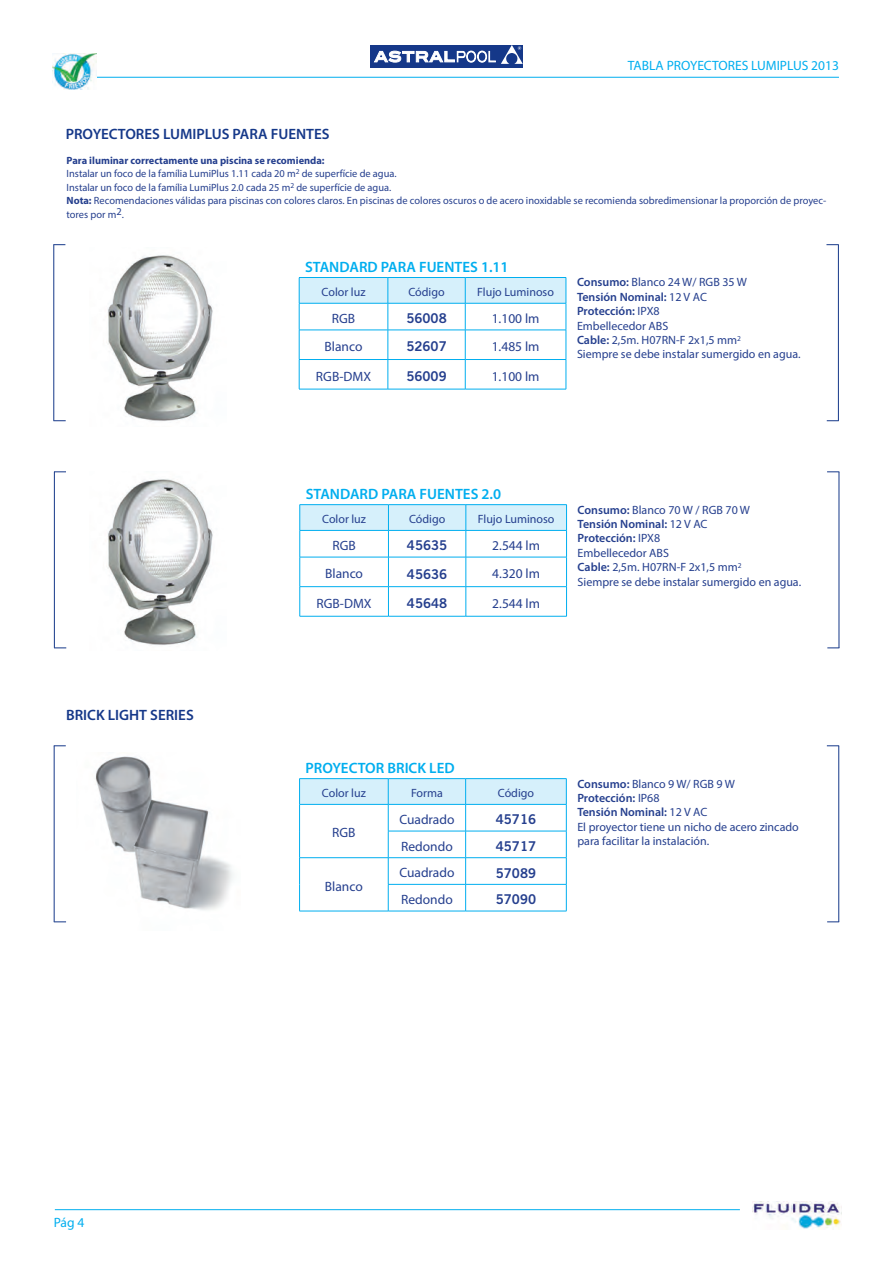
<style>
.page{position:relative;width:893px;height:1263px;background:#fff}
.page>*{position:absolute;margin:0;border:0;box-sizing:border-box;transform-origin:0 0}
.t1{font:600 15px "Myriad Pro";color:#00aeef}
.t2{font:600 15px "Myriad Pro";color:#153889}
.t3{font:13.5px "Myriad Pro";color:#253f8e}
.t4{font:13.5px "Trade Gothic Bold Two";color:#253f8e}
.t5{font:13.5px "Myriad Pro";color:#00aeef}
.t6{font:12px/14.4px "Myriad Pro";color:#253f8e}
.t7{font:10.5px/13.5px "Myriad Pro";color:#253f8e}
.s1{font-weight:700}
.s2{font-weight:600}
</style>
<div class="page">
<div style="left:370px;top:44px;width:153px;height:24px;background:#153889"></div>
<svg style="left:374px;top:45px;width:149px;height:19px"></svg>
<hr style="left:54px;top:77px;width:785px;height:1px;background:#00aeef">
<hr style="left:55px;top:1209px;width:685px;height:1px;background:#00aeef">
<img style="left:753px;top:1201px;width:89px;height:29px">
<img style="left:53px;top:53px;width:43px;height:37px">
<img style="left:108px;top:255px;width:105px;height:166px">
<svg style="left:299px;top:277px;width:268px;height:112px"></svg>
<hr style="left:299px;top:389px;width:89px;height:1px;background:#00aeef">
<hr style="left:388px;top:389px;width:77px;height:1px;background:#00aeef">
<hr style="left:465px;top:389px;width:101px;height:1px;background:#00aeef">
<hr style="left:299px;top:277px;width:89px;height:1px;background:#00aeef">
<hr style="left:388px;top:277px;width:77px;height:1px;background:#00aeef">
<hr style="left:465px;top:277px;width:101px;height:1px;background:#00aeef">
<hr style="left:53px;top:245px;width:1px;height:176px;background:#153889">
<svg style="left:53px;top:244px;width:12px;height:1px"></svg>
<svg style="left:53px;top:420px;width:13px;height:1px"></svg>
<hr style="left:838px;top:245px;width:1px;height:176px;background:#153889">
<svg style="left:827px;top:420px;width:12px;height:1px"></svg>
<svg style="left:826px;top:244px;width:13px;height:1px"></svg>
<img style="left:108px;top:479px;width:105px;height:166px">
<svg style="left:299px;top:505px;width:268px;height:111px"></svg>
<hr style="left:300px;top:616px;width:88px;height:1px;background:#00aeef">
<hr style="left:388px;top:616px;width:78px;height:1px;background:#00aeef">
<hr style="left:466px;top:616px;width:101px;height:1px;background:#00aeef">
<hr style="left:300px;top:504px;width:88px;height:1px;background:#00aeef">
<hr style="left:388px;top:504px;width:78px;height:1px;background:#00aeef">
<hr style="left:466px;top:504px;width:101px;height:1px;background:#00aeef">
<hr style="left:54px;top:472px;width:1px;height:176px;background:#153889">
<svg style="left:54px;top:471px;width:12px;height:1px"></svg>
<svg style="left:54px;top:647px;width:12px;height:1px"></svg>
<hr style="left:839px;top:472px;width:1px;height:176px;background:#153889">
<svg style="left:827px;top:647px;width:12px;height:1px"></svg>
<svg style="left:827px;top:471px;width:12px;height:1px"></svg>
<svg style="left:299px;top:779px;width:268px;height:132px"></svg>
<hr style="left:299px;top:911px;width:89px;height:1px;background:#00aeef">
<hr style="left:388px;top:911px;width:78px;height:1px;background:#00aeef">
<hr style="left:466px;top:911px;width:100px;height:1px;background:#00aeef">
<hr style="left:299px;top:778px;width:89px;height:1px;background:#00aeef">
<hr style="left:388px;top:778px;width:78px;height:1px;background:#00aeef">
<hr style="left:466px;top:778px;width:100px;height:1px;background:#00aeef">
<hr style="left:54px;top:746px;width:1px;height:176px;background:#153889">
<svg style="left:54px;top:745px;width:12px;height:1px"></svg>
<svg style="left:54px;top:921px;width:12px;height:1px"></svg>
<hr style="left:838px;top:746px;width:1px;height:176px;background:#153889">
<svg style="left:827px;top:921px;width:12px;height:1px"></svg>
<svg style="left:827px;top:745px;width:12px;height:1px"></svg>
<img style="left:95px;top:756px;width:139px;height:154px">
<p class="t2" style="left:66px;top:124px;width:265px">PROYECTORES LUMIPLUS PARA FUENTES</p>
<p class="t5" style="left:628px;top:57px;width:213px">TABLA PROYECTORES LUMIPLUS 2013</p>
<p class="t7" style="left:67px;top:153px;width:761px"><span class="s1">Para iluminar correctamente una piscina se recomienda:<br></span>Instalar un foco de la família LumiPlus 1.11 cada 20 m<sup>2</sup> de superfície de agua.<br>Instalar un foco de la família LumiPlus 2.0 cada 25 m<sup>2</sup> de superfície de agua.<br><span class="s1">Nota:</span> Recomendaciones válidas para piscinas con colores claros. En piscinas de colores oscuros o de acero inoxidable se recomienda sobredimensionar la proporción de proyec&shy;tores por m2.</p>
<p class="t2" style="left:66px;top:705px;width:129px">BRICK LIGHT SERIES</p>
<p class="t1" style="left:305px;top:257px;width:205px">STANDARD PARA FUENTES 1.11</p>
<p class="t6" style="left:322px;top:285px;width:45px">Color luz</p>
<p class="t6" style="left:408px;top:285px;width:38px">Código</p>
<p class="t6" style="left:477px;top:285px;width:78px">Flujo Luminoso</p>
<p class="t3" style="left:332px;top:310px;width:25px">RGB</p>
<p class="t4" style="left:406px;top:310px;width:42px">56008</p>
<p class="t3" style="left:492px;top:310px;width:49px">1.100 lm</p>
<p class="t3" style="left:325px;top:338px;width:39px">Blanco</p>
<p class="t4" style="left:406px;top:338px;width:42px">52607</p>
<p class="t3" style="left:492px;top:338px;width:49px">1.485 lm</p>
<p class="t3" style="left:316px;top:368px;width:57px">RGB-DMX</p>
<p class="t4" style="left:406px;top:368px;width:42px">56009</p>
<p class="t3" style="left:492px;top:368px;width:49px">1.100 lm</p>
<p class="t6" style="left:577px;top:275px;width:225px"><span class="s2">Consumo:</span> Blanco 24 W/ RGB 35 W<br><span class="s2">Tensión Nominal:</span> 12 V AC<br><span class="s2">Protección:</span> IPX8<br>Embellecedor ABS<br><span class="s2">Cable:</span> 2,5m. H07RN-F 2x1,5 mm<sup>2<br></sup>Siempre se debe instalar sumergido en agua.</p>
<p class="t1" style="left:306px;top:484px;width:197px">STANDARD PARA FUENTES 2.0</p>
<p class="t6" style="left:322px;top:512px;width:45px">Color luz</p>
<p class="t6" style="left:409px;top:512px;width:38px">Código</p>
<p class="t6" style="left:478px;top:512px;width:78px">Flujo Luminoso</p>
<p class="t3" style="left:332px;top:537px;width:25px">RGB</p>
<p class="t4" style="left:407px;top:537px;width:42px">45635</p>
<p class="t3" style="left:492px;top:537px;width:49px">2.544 lm</p>
<p class="t3" style="left:325px;top:565px;width:39px">Blanco</p>
<p class="t4" style="left:407px;top:565px;width:42px">45636</p>
<p class="t3" style="left:492px;top:565px;width:49px">4.320 lm</p>
<p class="t3" style="left:317px;top:595px;width:57px">RGB-DMX</p>
<p class="t4" style="left:407px;top:595px;width:42px">45648</p>
<p class="t3" style="left:492px;top:595px;width:49px">2.544 lm</p>
<p class="t6" style="left:578px;top:502px;width:225px"><span class="s2">Consumo:</span> Blanco 70 W / RGB 70 W<br><span class="s2">Tensión Nominal:</span> 12 V AC<br><span class="s2">Protección:</span> IPX8<br>Embellecedor ABS<br><span class="s2">Cable:</span> 2,5m. H07RN-F 2x1,5 mm<sup>2<br></sup>Siempre se debe instalar sumergido en agua.</p>
<p class="t1" style="left:306px;top:758px;width:151px">PROYECTOR BRICK LED</p>
<p class="t6" style="left:322px;top:786px;width:45px">Color luz</p>
<p class="t6" style="left:411px;top:786px;width:33px">Forma</p>
<p class="t6" style="left:498px;top:786px;width:38px">Código</p>
<p class="t3" style="left:332px;top:824px;width:25px">RGB</p>
<p class="t3" style="left:399px;top:811px;width:57px">Cuadrado</p>
<p class="t4" style="left:496px;top:811px;width:42px">45716</p>
<p class="t3" style="left:401px;top:838px;width:53px">Redondo</p>
<p class="t4" style="left:496px;top:838px;width:42px">45717</p>
<p class="t3" style="left:325px;top:878px;width:39px">Blanco</p>
<p class="t3" style="left:399px;top:864px;width:57px">Cuadrado</p>
<p class="t4" style="left:496px;top:864px;width:42px">57089</p>
<p class="t3" style="left:401px;top:891px;width:53px">Redondo</p>
<p class="t4" style="left:496px;top:891px;width:42px">57090</p>
<p class="t6" style="left:577px;top:776px;width:223px"><span class="s2">Consumo:</span> Blanco 9 W/ RGB 9 W<br><span class="s2">Protección:</span> IP68<br><span class="s2">Tensión Nominal:</span> 12 V AC<br>El proyector tiene un nicho de acero zincado para facilitar la instalación.</p>
<p class="t5" style="left:54px;top:1214px;width:32px">Pág 4</p>
</div>
